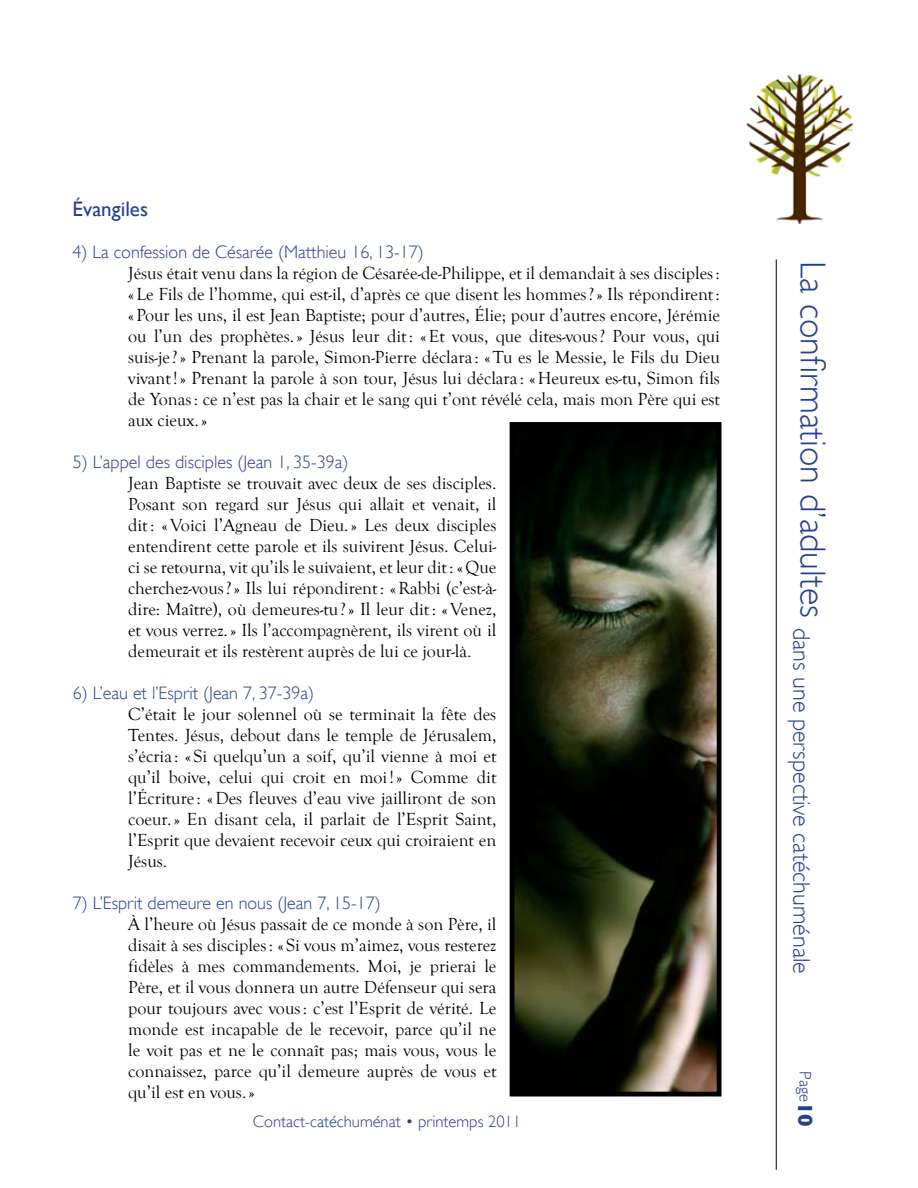
<style>
.page{position:relative;width:918px;height:1188px;background:#fff}
.page>*{position:absolute;margin:0;border:0;box-sizing:border-box;transform-origin:0 0}
.t1{font:300 24px "Gill Sans";color:#25408f}
.t2{font:21px "Gill Sans";color:#25408f}
.t3{font:18px/21px "Goudy Old Style T";color:#000;text-align:justify}
.t4{font:300 18px "Gill Sans";color:#25408f}
.t5{font:300 16.5px "Gill Sans";color:#25408f}
.s1{font-weight:700;font-size:21px}
</style>
<div class="page">
<hr style="left:776px;top:260px;width:1px;height:910px;background:#000">
<img style="left:746px;top:73px;width:107px;height:150px">
<img style="left:516px;top:428px;width:200px;height:663px">
<div style="left:510px;top:422px;width:212px;height:675px;border:5px solid #000"></div>
<p class="t2" style="left:73px;top:196px;width:77px">Évangiles</p>
<p class="t4" style="left:73px;top:242px;width:353px">4) La confession de Césarée (Matthieu 16, 13-17)</p>
<p class="t3" style="left:128px;top:263px;width:593px">Jésus était venu dans la région de Césarée-de-Philippe, et il demandait à ses disciples: «Le Fils de l’homme, qui est-il, d’après ce que disent les hommes?» Ils répondirent: «Pour les uns, il est Jean Baptiste; pour d’autres, Élie; pour d’autres encore, Jérémie ou l’un des prophètes.» Jésus leur dit: «Et vous, que dites-vous? Pour vous, qui suis-je ?» Prenant la parole, Simon-Pierre déclara : «Tu es le Messie, le Fils du Dieu vivant!» Prenant la parole à son tour, Jésus lui déclara : «Heureux es-tu, Simon fils de Yonas: ce n’est pas la chair et le sang qui t’ont révélé cela, mais mon Père qui est aux cieux.»</p>
<p class="t4" style="left:73px;top:452px;width:277px">5) L’appel des disciples (Jean 1, 35-39a)</p>
<p class="t3" style="left:128px;top:473px;width:370px">Jean Baptiste se trouvait avec deux de ses disciples.<br>Posant son regard sur Jésus qui allait et venait, il dit: «Voici l’Agneau de Dieu.» Les deux disciples entendirent cette parole et ils suivirent Jésus. Celui&shy;ci se retourna, vit qu’ils le suivaient, et leur dit: «Que cherchez-vous?» Ils lui répondirent: «Rabbi (c’est-à&shy;dire: Maître), où demeures-tu?» Il leur dit: «Venez, et vous verrez.» Ils l’accompagnèrent, ils virent où il demeurait et ils restèrent auprès de lui ce jour-là.</p>
<p class="t4" style="left:73px;top:683px;width:243px">6) L’eau et l’Esprit (Jean 7, 37-39a)</p>
<p class="t3" style="left:128px;top:704px;width:370px">C’était le jour solennel où se terminait la fête des Tentes. Jésus, debout dans le temple de Jérusalem, s’écria : «Si quelqu’un a soif, qu’il vienne à moi et qu’il boive, celui qui croit en moi!» Comme dit l’Écriture : «Des fleuves d’eau vive jailliront de son coeur.» En disant cela, il parlait de l’Esprit Saint, l’Esprit que devaient recevoir ceux qui croiraient en Jésus.</p>
<p class="t4" style="left:73px;top:893px;width:310px">7) L’Esprit demeure en nous (Jean 7, 15-17)</p>
<p class="t3" style="left:128px;top:914px;width:370px">À l’heure où Jésus passait de ce monde à son Père, il disait à ses disciples: «Si vous m’aimez, vous resterez fidèles à mes commandements. Moi, je prierai le Père, et il vous donnera un autre Défenseur qui sera pour toujours avec vous: c’est l’Esprit de vérité. Le monde est incapable de le recevoir, parce qu’il ne le voit pas et ne le connaît pas; mais vous, vous le connaissez, parce qu’il demeure auprès de vous et qu’il est en vous.»</p>
<p class="t5" style="left:253px;top:1112px;width:270px">Contact-catéchuménat • printemps 2011</p>
<h1 class="t1" style="left:815px;top:261px;width:714px;rotate:90deg"><sup>La</sup> <sup>confirmation</sup> <sup>d’adultes</sup> dans une perspective catéchuménale</h1>
<p class="t5" style="left:815px;top:1071px;width:57px;rotate:90deg">Page<span class="s1">10</span></p>
</div>
